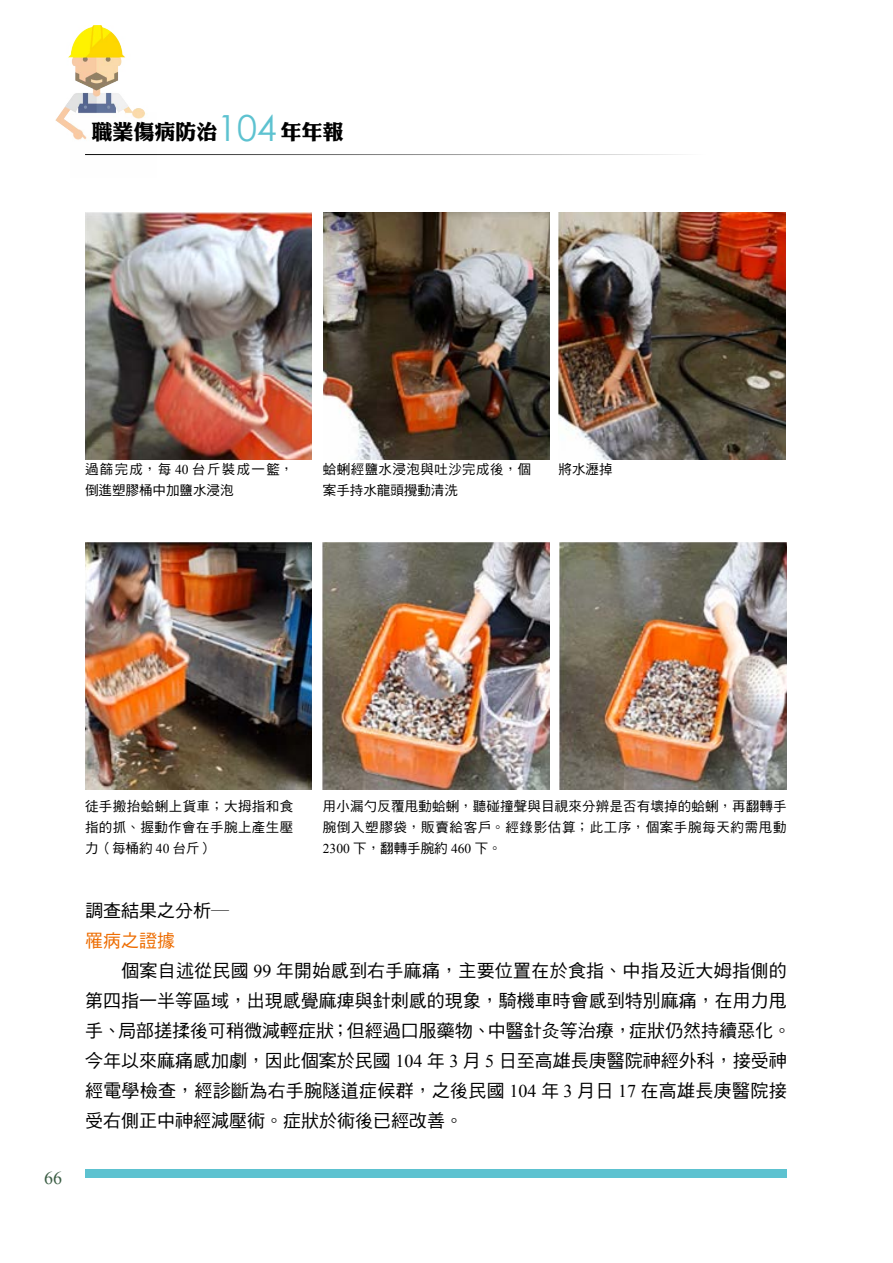
<style>
.page{position:relative;width:893px;height:1263px;background:#fff}
.page>*{position:absolute;margin:0;border:0;box-sizing:border-box;transform-origin:0 0}
.t1{font:36px "Century Gothic";color:#5dc2d0}
.t2{font:21px "DF Li King Hei W8 WIN BF";color:#000}
.t3{font:18px "DF Hei Std W5";color:#000}
.t4{font:18px "DF Hei Std W5";color:#ed6c00}
.t5{font:18px "Times New Roman";color:#3c5e45}
.t6{font:13.5px/21px "DF Hei Std W5";letter-spacing:.035em;color:#000;text-align:justify}
.t7{font:13.5px/21px "DF Hei Std W5";color:#000}
.s1{font-family:"Times New Roman"}
</style>
<div class="page">
<img style="left:55px;top:26px;width:101px;height:130px">
<div style="left:85px;top:1169px;width:702px;height:9px;background:#5dc2d0"></div>
<hr style="left:85px;top:154px;width:698px;height:1px;background:#000">
<img style="left:85px;top:213px;width:227px;height:247px">
<img style="left:323px;top:213px;width:227px;height:247px">
<img style="left:559px;top:213px;width:226px;height:247px">
<img style="left:85px;top:543px;width:227px;height:247px">
<img style="left:323px;top:543px;width:227px;height:247px">
<img style="left:560px;top:543px;width:227px;height:247px">
<h1 class="t1" style="left:217px;top:103px;width:61px">104</h1>
<p class="t2" style="left:91px;top:121px;width:127px">職業傷病防治</p>
<p class="t2" style="left:280px;top:121px;width:64px">年年報</p>
<p class="t7" style="left:85px;top:458px;width:210px">過篩完成，每 <span class="s1">40</span> 台斤裝成一籃，倒進塑膠桶中加鹽水浸泡</p>
<p class="t6" style="left:323px;top:458px;width:210px">蛤蜊經鹽水浸泡與吐沙完成後，個案手持水龍頭攪動清洗</p>
<p class="t6" style="left:559px;top:458px;width:55px">將水瀝掉</p>
<p class="t5" style="left:44px;top:1166px;width:19px">66</p>
<p class="t6" style="left:85px;top:795px;width:210px">徒手搬抬蛤蜊上貨車；大拇指和食指的抓、握動作會在手腕上產生壓力（每桶約 <span class="s1">40</span> 台斤）</p>
<p class="t6" style="left:323px;top:795px;width:465px">用小漏勺反覆甩動蛤蜊，聽碰撞聲與目視來分辨是否有壞掉的蛤蜊，再翻轉手腕倒入塑膠袋，販賣給客戶。經錄影估算；此工序，個案手腕每天約需甩動<span class="s1">2300</span> 下，翻轉手腕約 <span class="s1">460</span> 下。</p>
<p class="t3" style="left:85px;top:901px;width:145px">調查結果之分析─</p>
<p class="t4" style="left:85px;top:931px;width:91px">罹病之證據</p>
<p class="t3" style="left:121px;top:961px;width:667px">個案自述從民國 <span class="s1">99</span> 年開始感到右手麻痛，主要位置在於食指、中指及近大姆指側的</p>
<p class="t3" style="left:85px;top:991px;width:703px">第四指一半等區域，出現感覺麻痺與針刺感的現象，騎機車時會感到特別麻痛，在用力甩</p>
<p class="t3" style="left:85px;top:1021px;width:708px">手、局部搓揉後可稍微減輕症狀；但經過口服藥物、中醫針灸等治療，症狀仍然持續惡化。</p>
<p class="t3" style="left:85px;top:1051px;width:703px">今年以來麻痛感加劇，因此個案於民國 <span class="s1">104</span> 年 <span class="s1">3</span> 月 <span class="s1">5</span> 日至高雄長庚醫院神經外科，接受神</p>
<p class="t3" style="left:85px;top:1081px;width:703px">經電學檢查，經診斷為右手腕隧道症候群，之後民國 <span class="s1">104</span> 年 <span class="s1">3</span> 月日 <span class="s1">17</span> 在高雄長庚醫院接</p>
<p class="t3" style="left:85px;top:1111px;width:380px">受右側正中神經減壓術。症狀於術後已經改善。</p>
</div>
